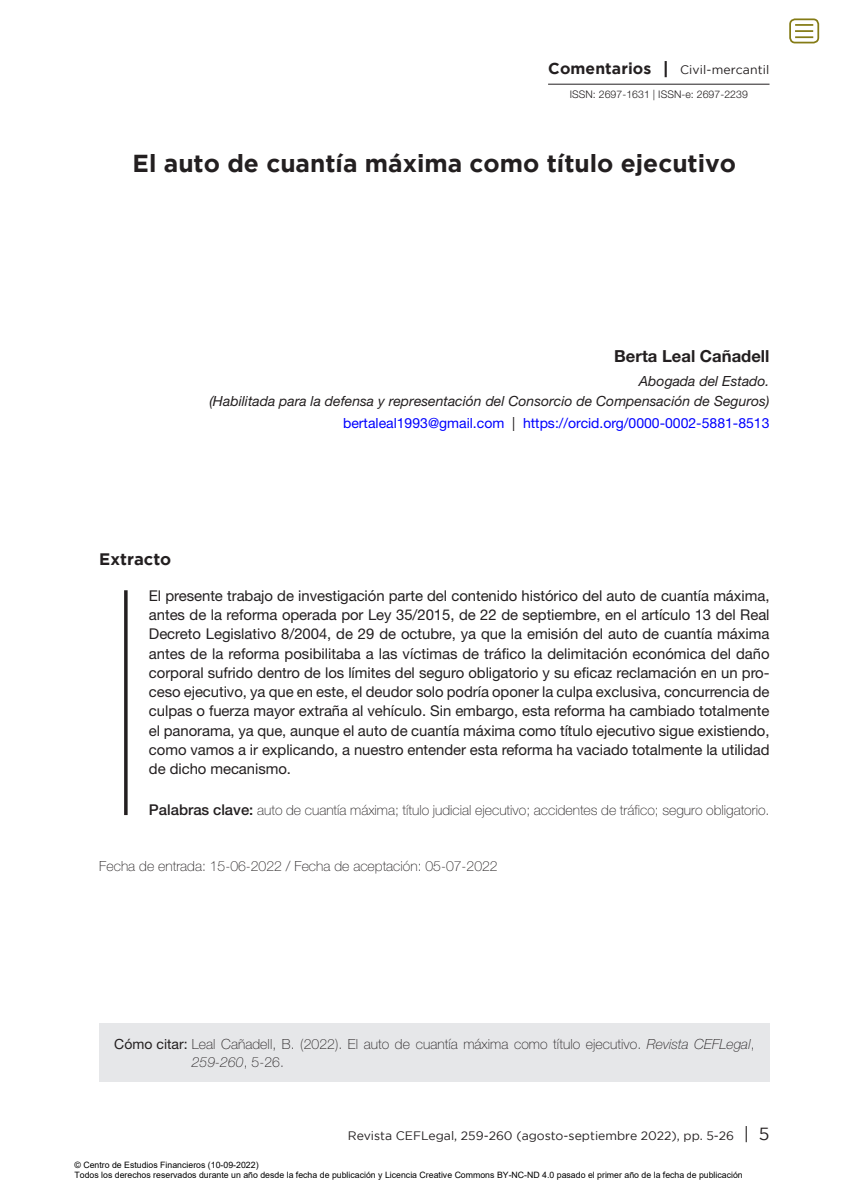
<style>
.page{position:relative;width:844px;height:1191px;background:#fff}
.page>*{position:absolute;margin:0;border:0;box-sizing:border-box;transform-origin:0 0}
.t1{font:700 24.5px "Gotham";color:#231f20}
.t2{font:700 17.5px "Gotham";color:#231f20}
.t3{font:700 16.62px "Helvetica Neue LT Std";color:#231f20}
.t4{font:700 16.62px "Gotham";color:#231f20}
.t5{font:700 15.75px "Gotham";letter-spacing:.005em;color:#231f20}
.t6{font:14.88px/19.2px "Helvetica Neue LT Std";letter-spacing:-.005em;color:#231f20;text-align:justify}
.t7{font:100 14px/18.4px "Helvetica Neue LT Std";color:#231f20}
.t8{font:italic 14px/19.2px "Helvetica Neue LT Std";color:#231f20;text-align:right}
.t9{font:14px "Helvetica Neue LT Std";color:#00f}
.t10{font:12.25px "Gotham";color:#231f20}
.t11{font:300 10.5px "Helvetica Neue LT Std";letter-spacing:.005em;color:#231f20}
.t12{font:8.75px/10.5px "Arial";color:#000}
.s1{color:#231f20}
.s2{font-weight:500;font-size:14.88px}
.s3{font-weight:400}
.s4{font-style:italic}
.s5{font-size:17.5px}
</style>
<div class="page">
<svg style="left:124px;top:590px;width:4px;height:225px"></svg>
<div style="left:99px;top:1023px;width:670px;height:58px;background:#e6e7e9"></div>
<hr style="left:548px;top:84px;width:221px;height:1px;background:#231f20">
<div style="left:789px;top:18px;width:30px;height:25px;border:2px solid #847b15;border-radius:5px"></div>
<svg style="left:795px;top:24px;width:18px;height:14px"></svg>
<p class="t5" style="left:548px;top:59px;width:105px">Comentarios</p>
<p class="t2" style="left:662px;top:59px;width:8px">|</p>
<p class="t10" style="left:679px;top:63px;width:91px">Civil-mercantil</p>
<p class="t11" style="left:569px;top:88px;width:180px">ISSN: 2697-1631 | ISSN-e: 2697-2239</p>
<h1 class="t1" style="left:133px;top:149px;width:605px">El auto de cuantía máxima como título ejecutivo</h1>
<p class="t3" style="left:614px;top:346px;width:157px">Berta Leal Cañadell</p>
<p class="t8" style="left:209px;top:371px;width:561px">Abogada del Estado.<br>(Habilitada para la defensa y representación del Consorcio de Compensación de Seguros)</p>
<p class="t9" style="left:343px;top:415px;width:428px">bertaleal1993@gmail.com <span class="s1">|</span> https://orcid.org/0000-0002-5881-8513</p>
<p class="t4" style="left:99px;top:550px;width:73px">Extracto</p>
<p class="t6" style="left:149px;top:586px;width:622px">El presente trabajo de investigación parte del contenido histórico del auto de cuantía máxima, antes de la reforma operada por Ley 35/2015, de 22 de septiembre, en el artículo 13 del Real Decreto Legislativo 8/2004, de 29 de octubre, ya que la emisión del auto de cuantía máxima antes de la reforma posibilitaba a las víctimas de tráfico la delimitación económica del daño corporal sufrido dentro de los límites del seguro obligatorio y su eficaz reclamación en un pro&shy;ceso ejecutivo, ya que en este, el deudor solo podría oponer la culpa exclusiva, concurrencia de culpas o fuerza mayor extraña al vehículo. Sin embargo, esta reforma ha cambiado totalmente el panorama, ya que, aunque el auto de cuantía máxima como título ejecutivo sigue existiendo, como vamos a ir explicando, a nuestro entender esta reforma ha vaciado totalmente la utilidad de dicho mecanismo.</p>
<p class="t7" style="left:149px;top:801px;width:622px"><span class="s2">Palabras clave:</span> auto de cuantía máxima; título judicial ejecutivo; accidentes de tráfico; seguro obligatorio.</p>
<p class="t7" style="left:99px;top:856px;width:400px">Fecha de entrada: 15-06-2022 / Fecha de aceptación: 05-07-2022</p>
<p class="t7" style="left:192px;top:1034px;width:564px;text-indent:-78px"><span class="s3">Cómo citar:</span> Leal Cañadell, B. (2022). El auto de cuantía máxima como título ejecutivo. <span class="s4">Revista CEFLegal</span>,<br><span class="s4">259-260</span>, 5-26.</p>
<p class="t10" style="left:348px;top:1128px;width:423px">Revista CEFLegal, 259-260 (agosto-septiembre 2022), pp. 5-26 <span class="s5">| 5</span></p>
<p class="t12" style="left:74px;top:1159px;width:669px">© Centro de Estudios Financieros (10-09-2022)<br>Todos los derechos reservados durante un año desde la fecha de publicación y Licencia Creative Commons BY-NC-ND 4.0 pasado el primer año de la fecha de publicación</p>
</div>
